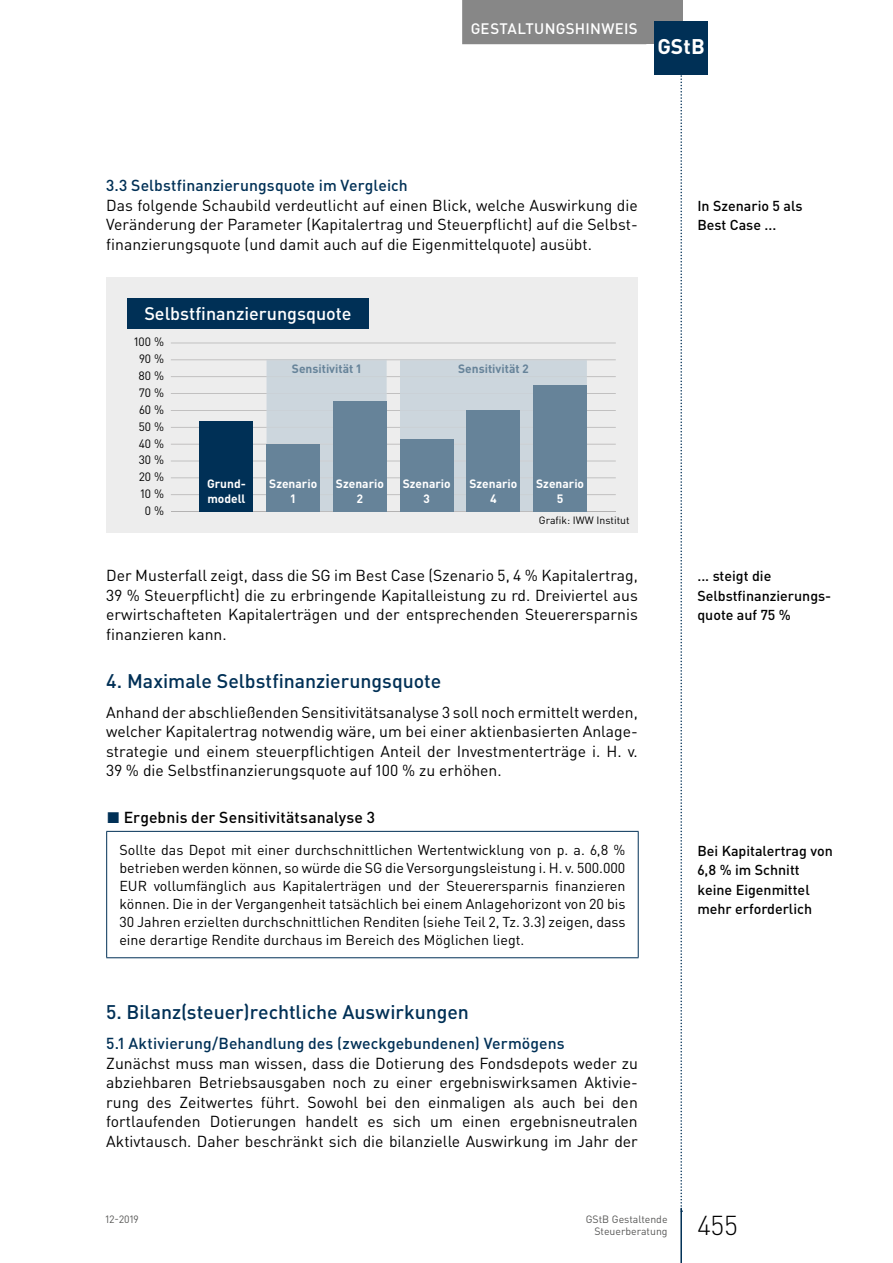
<style>
.page{position:relative;width:893px;height:1263px;background:#fff}
.page>*{position:absolute;margin:0;border:0;box-sizing:border-box;transform-origin:0 0}
.t1{font:300 27px "DIN Pro";color:#000}
.t2{font:700 21px "DIN Pro";color:#fff}
.t3{font:500 19.5px "DIN Pro";color:#003056}
.t4{font:500 18px "DIN Pro";color:#fff}
.t5{font:15.75px/19.5px "DIN Pro";color:#000;text-align:justify}
.t6{font:500 15.75px "DIN Pro";letter-spacing:.005em;color:#003056}
.t7{font:500 15.75px "DIN Pro";letter-spacing:.005em;color:#000}
.t8{font:500 15px "DIN Pro";letter-spacing:.015em;color:#fff}
.t9{font:14.25px/18px "DIN Pro";color:#000;text-align:justify}
.t10{font:500 14.25px/19.5px "DIN Pro";color:#000}
.t11{font:700 12px/15px "DIN Pro";color:#fff;text-align:center}
.t12{font:12px/16.8px "DIN Pro";color:#000;text-align:right}
.t13{font:700 12px "DIN Pro";color:#668399}
.t14{font:10.5px/12.8px "DIN Pro";color:#575756;text-align:right}
.t15{font:10.5px "DIN Pro";color:#000}
.s1{color:#003056}
</style>
<div class="page">
<svg style="left:680px;top:74px;width:2px;height:1134px"></svg>
<div style="left:638px;top:0;width:44px;height:44px;background:#878787"></div>
<hr style="left:680px;top:1208px;width:2px;height:55px;background:#003056">
<div style="left:462px;top:0;width:184px;height:44px;background:#878787"></div>
<div style="left:655px;top:21px;width:53px;height:53px;background:#003056"></div>
<hr style="left:106px;top:831px;width:533px;height:1px;background:#003056">
<hr style="left:106px;top:832px;width:1px;height:125px;background:#003056">
<hr style="left:638px;top:832px;width:1px;height:125px;background:#003056">
<hr style="left:106px;top:957px;width:533px;height:1px;background:#003056">
<div style="left:106px;top:278px;width:532px;height:255px;background:#ededed"></div>
<div style="left:127px;top:299px;width:242px;height:30px;background:#003056"></div>
<hr style="left:171px;top:511px;width:445px;height:1px;background:#b3b2b2">
<hr style="left:171px;top:494px;width:445px;height:1px;background:#b3b2b2">
<hr style="left:171px;top:477px;width:445px;height:1px;background:#b3b2b2">
<hr style="left:171px;top:461px;width:445px;height:1px;background:#b3b2b2">
<hr style="left:171px;top:444px;width:445px;height:1px;background:#b3b2b2">
<hr style="left:171px;top:427px;width:445px;height:1px;background:#b3b2b2">
<hr style="left:171px;top:410px;width:445px;height:1px;background:#b3b2b2">
<hr style="left:171px;top:393px;width:445px;height:1px;background:#b3b2b2">
<hr style="left:171px;top:376px;width:445px;height:1px;background:#b3b2b2">
<hr style="left:171px;top:359px;width:445px;height:1px;background:#b3b2b2">
<hr style="left:171px;top:343px;width:445px;height:1px;background:#b3b2b2">
<div style="left:200px;top:421px;width:53px;height:91px;background:#003056"></div>
<div style="left:267px;top:361px;width:120px;height:150px;background:#ccd6dd"></div>
<hr style="left:267px;top:494px;width:120px;height:1px;background:#ccd6dd">
<hr style="left:267px;top:477px;width:120px;height:1px;background:#ccd6dd">
<hr style="left:267px;top:461px;width:120px;height:1px;background:#ccd6dd">
<hr style="left:267px;top:444px;width:120px;height:1px;background:#ccd6dd">
<hr style="left:267px;top:427px;width:120px;height:1px;background:#ccd6dd">
<hr style="left:267px;top:410px;width:120px;height:1px;background:#ccd6dd">
<hr style="left:267px;top:393px;width:120px;height:1px;background:#ccd6dd">
<hr style="left:267px;top:376px;width:120px;height:1px;background:#ccd6dd">
<hr style="left:267px;top:360px;width:120px;height:1px;background:#ccd6dd">
<div style="left:400px;top:361px;width:187px;height:150px;background:#ccd6dd"></div>
<hr style="left:400px;top:494px;width:187px;height:1px;background:#ccd6dd">
<hr style="left:400px;top:477px;width:187px;height:1px;background:#ccd6dd">
<hr style="left:400px;top:461px;width:187px;height:1px;background:#ccd6dd">
<hr style="left:400px;top:444px;width:187px;height:1px;background:#ccd6dd">
<hr style="left:400px;top:427px;width:187px;height:1px;background:#ccd6dd">
<hr style="left:400px;top:410px;width:187px;height:1px;background:#ccd6dd">
<hr style="left:400px;top:393px;width:187px;height:1px;background:#ccd6dd">
<hr style="left:400px;top:376px;width:187px;height:1px;background:#ccd6dd">
<hr style="left:400px;top:360px;width:187px;height:1px;background:#ccd6dd">
<div style="left:533px;top:385px;width:54px;height:127px;background:#668399"></div>
<div style="left:467px;top:410px;width:53px;height:102px;background:#668399"></div>
<div style="left:400px;top:439px;width:53px;height:73px;background:#668399"></div>
<div style="left:333px;top:401px;width:54px;height:111px;background:#668399"></div>
<div style="left:267px;top:444px;width:53px;height:68px;background:#668399"></div>
<p class="t8" style="left:471px;top:18px;width:169px">Gestaltungshinweis</p>
<h2 class="t2" style="left:657px;top:32px;width:49px">GStB</h2>
<p class="t6" style="left:106px;top:175px;width:303px">3.3 Selbstfinanzierungsquote im Vergleich</p>
<p class="t5" style="left:106px;top:195px;width:533px">Das folgende Schaubild verdeutlicht auf einen Blick, welche Auswirkung die Veränderung der Parameter (Kapitalertrag und Steuerpflicht) auf die Selbst&shy;finanzierungsquote (und damit auch auf die Eigenmittelquote) ausübt.</p>
<p class="t4" style="left:144px;top:302px;width:209px">Selbstfinanzierungsquote</p>
<p class="t12" style="left:134px;top:333px;width:31px">100 %<br>90 %<br>80 %<br>70 %<br>60 %<br>50 %<br>40 %<br>30 %<br>20 %<br>10 %<br>0 %</p>
<p class="t13" style="left:292px;top:361px;width:71px">Sensitivität 1</p>
<p class="t13" style="left:458px;top:361px;width:72px">Sensitivität 2</p>
<p class="t11" style="left:207px;top:476px;width:40px;text-align:left">Grund&shy;modell</p>
<p class="t11" style="left:269px;top:476px;width:49px">Szenario<br>1</p>
<p class="t11" style="left:336px;top:476px;width:49px">Szenario<br>2</p>
<p class="t11" style="left:403px;top:476px;width:49px">Szenario<br>3</p>
<p class="t11" style="left:469px;top:476px;width:49px">Szenario<br>4</p>
<p class="t11" style="left:536px;top:476px;width:49px">Szenario<br>5</p>
<p class="t15" style="left:539px;top:513px;width:92px">Grafik: IWW Institut</p>
<p class="t5" style="left:106px;top:565px;width:533px">Der Musterfall zeigt, dass die SG im Best Case (Szenario 5, 4 % Kapitalertrag, 39 % Steuerpflicht) die zu erbringende Kapitalleistung zu rd. Dreiviertel aus erwirtschafteten Kapitalerträgen und der entsprechenden Steuerersparnis finanzieren kann.</p>
<p class="t3" style="left:106px;top:668px;width:336px">4. Maximale Selbstfinanzierungsquote</p>
<p class="t5" style="left:106px;top:702px;width:533px">Anhand der abschließenden Sensitivitätsanalyse 3 soll noch ermittelt werden, welcher Kapitalertrag notwendig wäre, um bei einer aktienbasierten Anlage&shy;strategie und einem steuerpflichtigen Anteil der Investmenterträge i. H. v.<br>39 % die Selbstfinanzierungsquote auf 100 % zu erhöhen.</p>
<p class="t7" style="left:107px;top:806px;width:270px"><span class="s1">◼</span> Ergebnis der Sensitivitätsanalyse 3</p>
<p class="t9" style="left:119px;top:840px;width:508px">Sollte das Depot mit einer durchschnittlichen Wertentwicklung von p. a. 6,8 % betrieben werden können, so würde die SG die Versorgungsleistung i. H. v. 500.000<br>EUR vollumfänglich aus Kapitalerträgen und der Steuerersparnis finanzieren können. Die in der Vergangenheit tatsächlich bei einem Anlagehorizont von 20 bis 30 Jahren erzielten durchschnittlichen Renditen (siehe Teil 2, Tz. 3.3) zeigen, dass eine derartige Rendite durchaus im Bereich des Möglichen liegt.</p>
<p class="t3" style="left:106px;top:999px;width:364px">5. Bilanz(steuer)rechtliche Auswirkungen</p>
<p class="t6" style="left:106px;top:1033px;width:460px">5.1 Aktivierung/Behandlung des (zweckgebundenen) Vermögens</p>
<p class="t5" style="left:106px;top:1053px;width:533px">Zunächst muss man wissen, dass die Dotierung des Fondsdepots weder zu abziehbaren Betriebsausgaben noch zu einer ergebniswirksamen Aktivie&shy;rung des Zeitwertes führt. Sowohl bei den einmaligen als auch bei den fortlaufenden Dotierungen handelt es sich um einen ergebnisneutralen Aktivtausch. Daher beschränkt sich die bilanzielle Auswirkung im Jahr der</p>
<p class="t10" style="left:697px;top:195px;width:107px">I n Szenario 5 als<br>Best Case ...</p>
<p class="t10" style="left:697px;top:566px;width:135px">... steigt die<br>Selbstfinanzierungs&shy;quote auf 75 %</p>
<p class="t10" style="left:697px;top:840px;width:137px">Bei Kapitalertrag von<br>6,8 % im Schnitt keine Eigenmittel mehr erforderlich</p>
<p class="t14" style="left:106px;top:1212px;width:35px">12-2019</p>
<p class="t14" style="left:586px;top:1212px;width:83px">GStB Gestaltende<br>Steuerberatung</p>
<h1 class="t1" style="left:697px;top:1207px;width:42px">455</h1>
</div>
